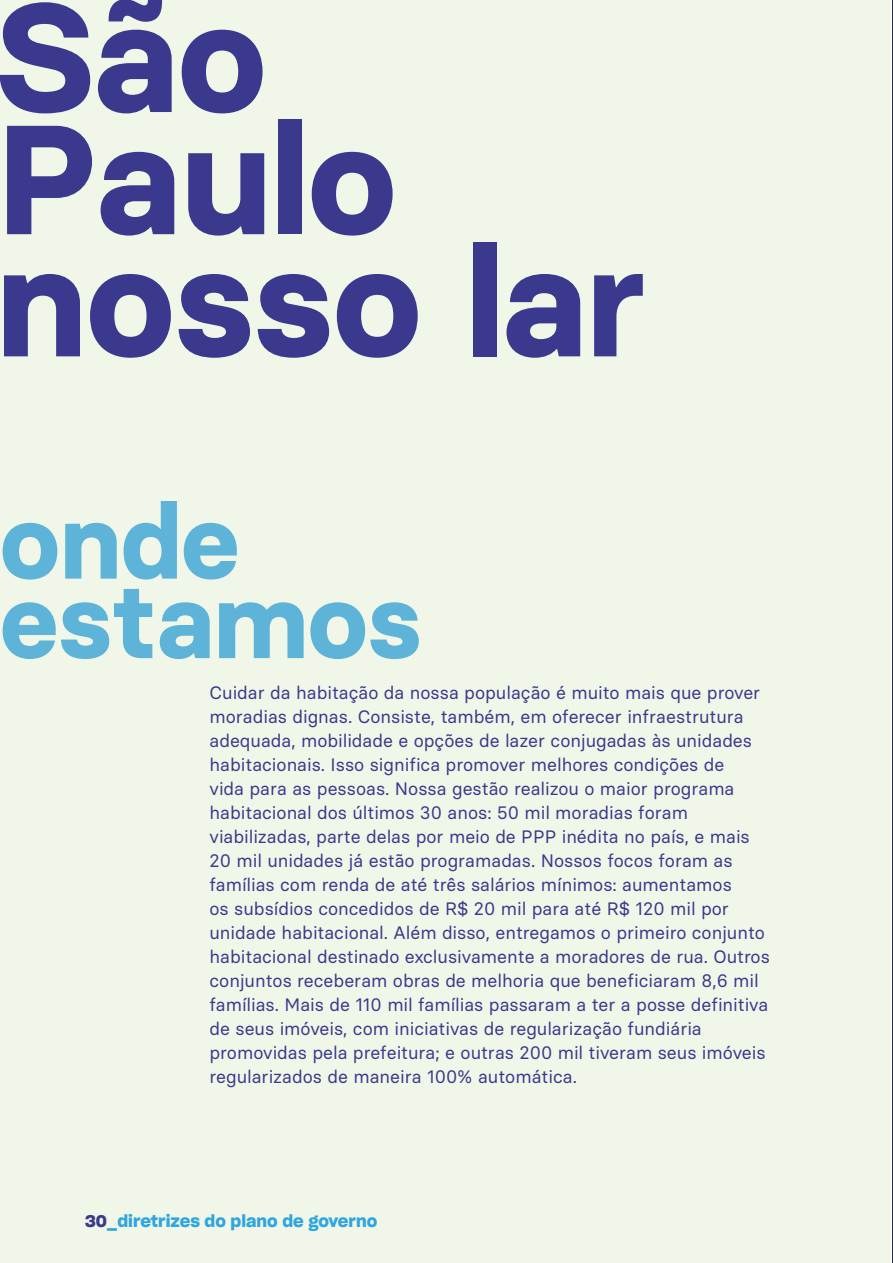
<style>
.page{position:relative;width:893px;height:1263px;background:#fff}
.page>*{position:absolute;margin:0;border:0;box-sizing:border-box;transform-origin:0 0}
.t1{font:700 154.8px/122.1px "Basier Square";color:#3b398d}
.t2{font:700 104.85px/79.5px "Basier Square";color:#5eb3d9}
.t3{font:18px/24px "Basier Square";color:#3b398d}
.t4{font:16.5px "Sharp Grotesk Semi Bold 20";color:#2fa6df}
.s1{color:#3b398d}
</style>
<div class="page">
<div style="left:0;top:0;width:891px;height:1263px;background:#f1f7e8"></div>
<hr style="left:892px;top:0;width:1px;height:1263px;background:#202553">
<h1 class="t1" style="left:-4px;top:-5px;width:652px">São<br>Paulo nosso lar</h1>
<h2 class="t2" style="left:0;top:501px;width:423px">onde estamos</h2>
<p class="t3" style="left:210px;top:681px;width:562px">Cuidar da habitação da nossa população é muito mais que prover moradias dignas. Consiste, também, em oferecer infraestrutura adequada, mobilidade e opções de lazer conjugadas às unidades habitacionais. Isso significa promover melhores condições de<br>vida para as pessoas. Nossa gestão realizou o maior programa habitacional dos últimos 30 anos: 50 mil moradias foram viabilizadas, parte delas por meio de PPP inédita no país, e mais 20 mil unidades já estão programadas. Nossos focos foram as famílias com renda de até três salários mínimos: aumentamos<br>os subsídios concedidos de R$ 20 mil para até R$ 120 mil por unidade habitacional. Além disso, entregamos o primeiro conjunto habitacional destinado exclusivamente a moradores de rua. Outros conjuntos receberam obras de melhoria que beneficiaram 8,6 mil famílias. Mais de 110 mil famílias passaram a ter a posse definitiva de seus imóveis, com iniciativas de regularização fundiária promovidas pela prefeitura; e outras 200 mil tiveram seus imóveis regularizados de maneira 100% automática.</p>
<p class="t4" style="left:85px;top:1208px;width:294px"><span class="s1">30</span>_diretrizes do plano de governo</p>
</div>
